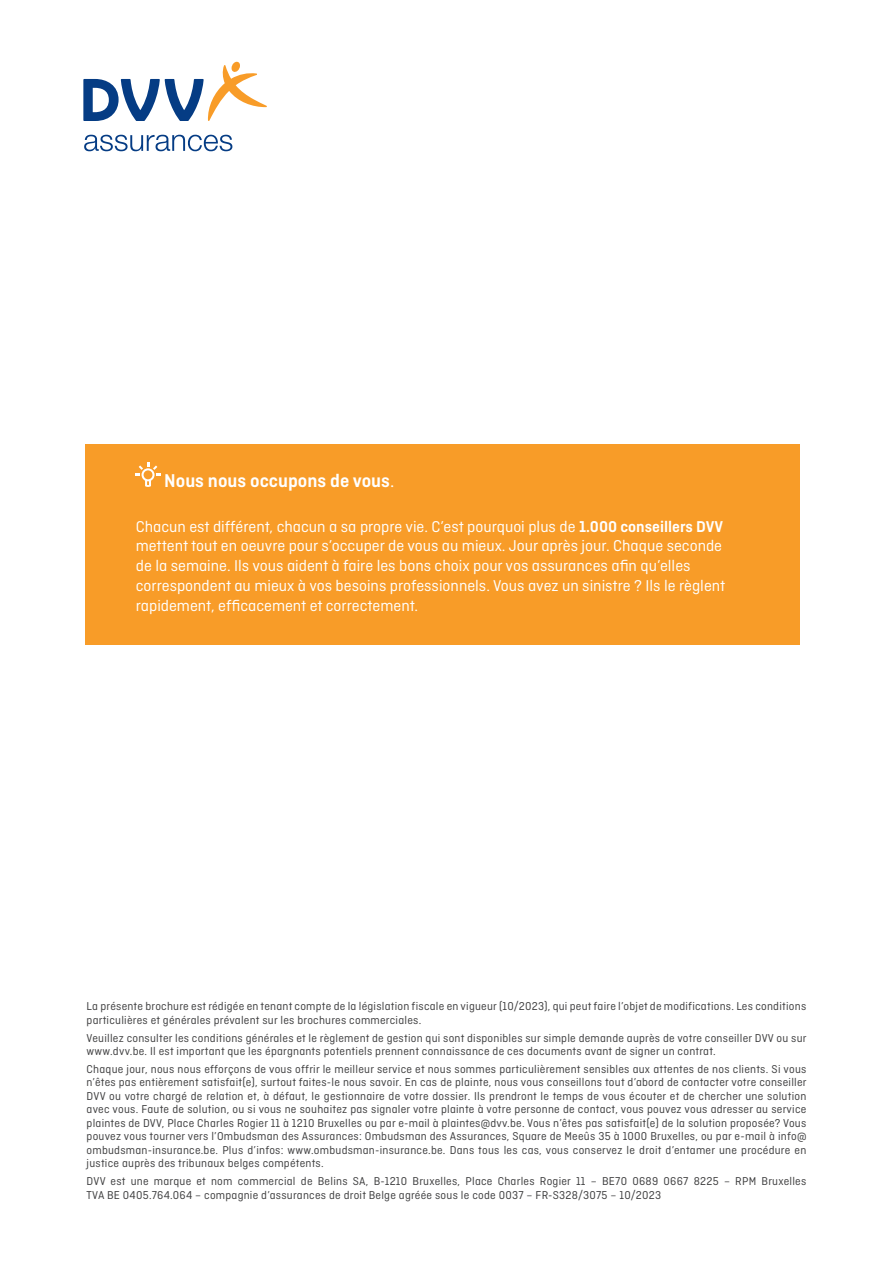
<style>
.page{position:relative;width:893px;height:1263px;background:#fff}
.page>*{position:absolute;margin:0;border:0;box-sizing:border-box;transform-origin:0 0}
.t1{font:600 19.5px "Ciutadella";color:#fff}
.t2{font:16.5px/19.8px "Ciutadella";color:#fff}
.t3{font:12px/13.5px "Ciutadella";letter-spacing:.02em;color:#3e3e3f}
.s1{font-weight:400}
.s2{font-weight:600}
</style>
<div class="page">
<div style="left:85px;top:445px;width:714px;height:200px;background:#f89c28"></div>
<svg style="left:136px;top:463px;width:24px;height:24px"></svg>
<svg style="left:83px;top:62px;width:184px;height:59px"></svg>
<svg style="left:84px;top:135px;width:148px;height:16px"></svg>
<h1 class="t1" style="left:164px;top:469px;width:232px">Nous nous occupons de vous<span class="s1">.</span></h1>
<p class="t2" style="left:136px;top:516px;width:591px">Chacun est différent, chacun a sa propre vie. C’est pourquoi plus de <span class="s2">1.000 conseillers DVV </span>mettent tout en oeuvre pour s’occuper de vous au mieux. Jour après jour. Chaque seconde de la semaine. Ils vous aident à faire les bons choix pour vos assurances afin qu’elles correspondent au mieux à vos besoins professionnels. Vous avez un sinistre ? Ils le règlent rapidement, efficacement et correctement.</p>
<p class="t3" style="left:87px;top:1000px;width:721px">La présente brochure est rédigée en tenant compte de la législation fiscale en vigueur (10/2023), qui peut faire l’objet de modifications. Les conditions particulières et générales prévalent sur les brochures commerciales.</p>
<p class="t3" style="left:87px;top:1031px;width:721px">Veuillez consulter les conditions générales et le règlement de gestion qui sont disponibles sur simple demande auprès de votre conseiller DVV ou sur www.dvv.be. Il est important que les épargnants potentiels prennent connaissance de ces documents avant de signer un contrat.</p>
<p class="t3" style="left:87px;top:1062px;width:722px;text-align:justify">Chaque jour, nous nous efforçons de vous offrir le meilleur service et nous sommes particulièrement sensibles aux attentes de nos clients. Si vous n’êtes pas entièrement satisfait(e), surtout faites-le nous savoir. En cas de plainte, nous vous conseillons tout d’abord de contacter votre conseiller DVV ou votre chargé de relation et, à défaut, le gestionnaire de votre dossier. Ils prendront le temps de vous écouter et de chercher une solution avec vous. Faute de solution, ou si vous ne souhaitez pas signaler votre plainte à votre personne de contact, vous pouvez vous adresser au service plaintes de DVV, Place Charles Rogier 11 à 1210 Bruxelles ou par e-mail à plaintes@dvv.be. Vous n’êtes pas satisfait(e) de la solution proposée? Vous pouvez vous tourner vers l’Ombudsman des Assurances: Ombudsman des Assurances, Square de Meeûs 35 à 1000 Bruxelles, ou par e-mail à info@ ombudsman-insurance.be. Plus d’infos: www.ombudsman-insurance.be. Dans tous les cas, vous conservez le droit d’entamer une procédure en justice auprès des tribunaux belges compétents.</p>
<p class="t3" style="left:87px;top:1174px;width:721px">DVV est une marque et nom commercial de Belins SA, B-1210 Bruxelles, Place Charles Rogier 11 – BE70 0689 0667 8225 – RPM Bruxelles<br>TVA BE 0405.764.064 – compagnie d’assurances de droit Belge agréée sous le code 0037 – FR-S328/3075 – 10/2023</p>
</div>
